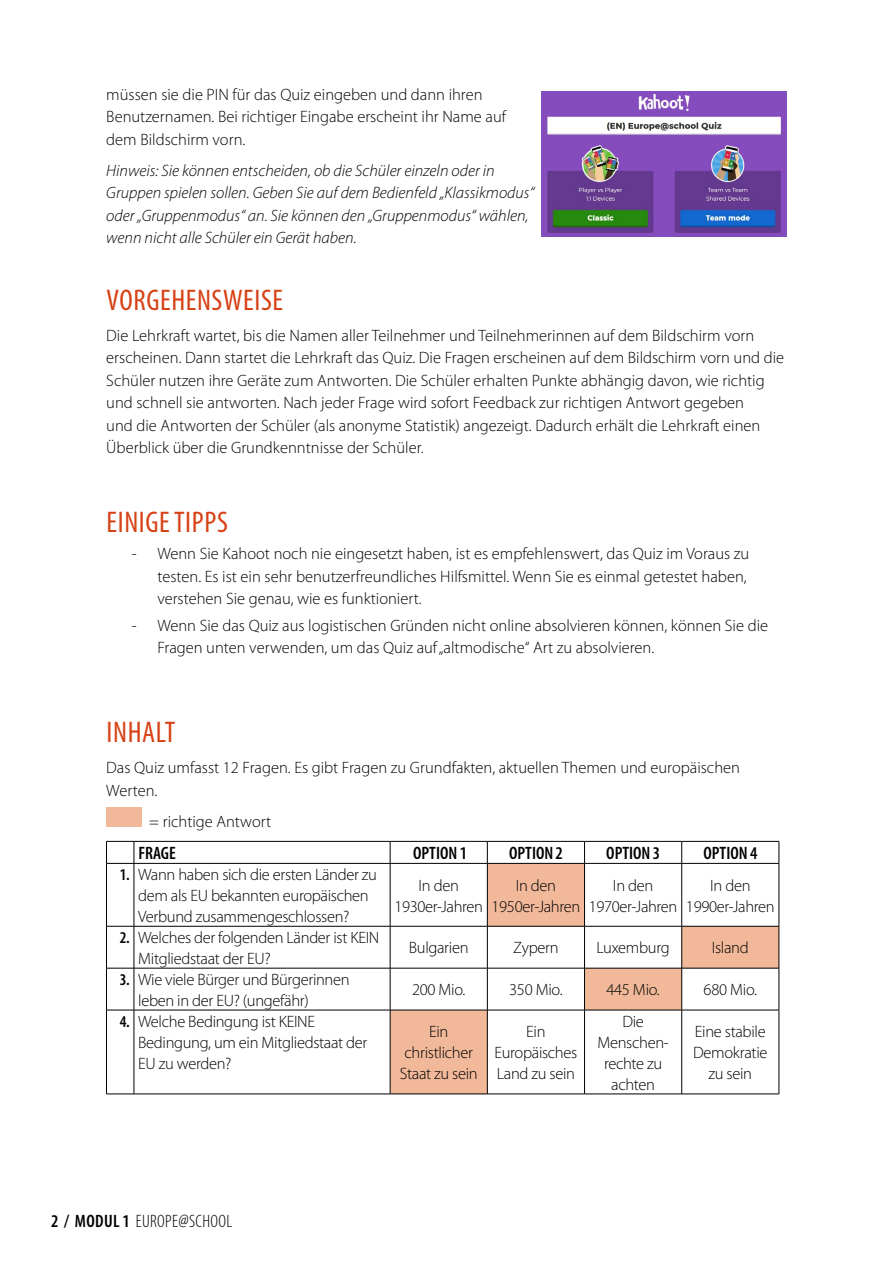
<style>
.page{position:relative;width:893px;height:1263px;background:#fff}
.page>*{position:absolute;margin:0;border:0;box-sizing:border-box;transform-origin:0 0}
.TITEL03{font:condensed 30px "Myriad Pro";letter-spacing:.02em;color:#d74116}
.BODY_11_15{font:600 condensed 18px "Myriad Pro";color:#000}
.t1{font:300 condensed 18px "Myriad Pro";letter-spacing:.02em;color:#000}
.BODY_11_15-2{font:300 16.5px/22.5px "Myriad Pro";color:#000}
.BODY_11_15-3{font:300 16.5px/21px "Myriad Pro";letter-spacing:-.02em;color:#000;text-align:center}
.BODY_12_16_insp1{font:300 16.5px/22.5px "Myriad Pro";color:#000}
.BODY_11_15-4{font:italic 300 16.5px/22.5px "Myriad Pro";color:#000}
.BODY_11_15-5{font:600 condensed 16.5px "Myriad Pro";color:#000}
.s1{font-weight:600}
</style>
<div class="page">
<div style="left:106px;top:807px;width:36px;height:20px;background:#f1b99a"></div>
<svg style="left:391px;top:864px;width:388px;height:230px"></svg>
<hr style="left:134px;top:841px;width:256px;height:1px;background:#000">
<hr style="left:390px;top:841px;width:97px;height:1px;background:#000">
<svg style="left:390px;top:841px;width:1px;height:22px"></svg>
<hr style="left:487px;top:841px;width:97px;height:1px;background:#000">
<svg style="left:487px;top:841px;width:1px;height:22px"></svg>
<hr style="left:584px;top:841px;width:98px;height:1px;background:#000">
<svg style="left:584px;top:841px;width:1px;height:22px"></svg>
<hr style="left:682px;top:841px;width:97px;height:1px;background:#000">
<svg style="left:681px;top:841px;width:1px;height:22px"></svg>
<svg style="left:779px;top:841px;width:1px;height:22px"></svg>
<svg style="left:106px;top:841px;width:29px;height:23px"></svg>
<hr style="left:106px;top:863px;width:1px;height:63px;background:#000">
<hr style="left:134px;top:863px;width:256px;height:1px;background:#000">
<hr style="left:134px;top:863px;width:1px;height:63px;background:#000">
<hr style="left:390px;top:863px;width:97px;height:1px;background:#000">
<hr style="left:390px;top:863px;width:1px;height:63px;background:#000">
<hr style="left:487px;top:863px;width:97px;height:1px;background:#000">
<hr style="left:487px;top:863px;width:1px;height:63px;background:#000">
<hr style="left:584px;top:863px;width:98px;height:1px;background:#000">
<hr style="left:584px;top:863px;width:1px;height:63px;background:#000">
<hr style="left:682px;top:863px;width:97px;height:1px;background:#000">
<hr style="left:681px;top:863px;width:1px;height:63px;background:#000">
<hr style="left:779px;top:863px;width:1px;height:63px;background:#000">
<svg style="left:107px;top:926px;width:27px;height:1px"></svg>
<hr style="left:106px;top:926px;width:1px;height:42px;background:#000">
<hr style="left:134px;top:926px;width:256px;height:1px;background:#000">
<hr style="left:134px;top:926px;width:1px;height:42px;background:#000">
<hr style="left:390px;top:926px;width:97px;height:1px;background:#000">
<hr style="left:390px;top:926px;width:1px;height:42px;background:#000">
<hr style="left:487px;top:926px;width:97px;height:1px;background:#000">
<hr style="left:487px;top:926px;width:1px;height:42px;background:#000">
<hr style="left:584px;top:926px;width:98px;height:1px;background:#000">
<hr style="left:584px;top:926px;width:1px;height:42px;background:#000">
<hr style="left:682px;top:926px;width:97px;height:1px;background:#000">
<hr style="left:681px;top:926px;width:1px;height:42px;background:#000">
<hr style="left:779px;top:926px;width:1px;height:42px;background:#000">
<svg style="left:107px;top:968px;width:27px;height:1px"></svg>
<hr style="left:106px;top:968px;width:1px;height:42px;background:#000">
<hr style="left:134px;top:968px;width:256px;height:1px;background:#000">
<hr style="left:134px;top:968px;width:1px;height:42px;background:#000">
<hr style="left:390px;top:968px;width:97px;height:1px;background:#000">
<hr style="left:390px;top:968px;width:1px;height:42px;background:#000">
<hr style="left:487px;top:968px;width:97px;height:1px;background:#000">
<hr style="left:487px;top:968px;width:1px;height:42px;background:#000">
<hr style="left:584px;top:968px;width:98px;height:1px;background:#000">
<hr style="left:584px;top:968px;width:1px;height:42px;background:#000">
<hr style="left:682px;top:968px;width:97px;height:1px;background:#000">
<hr style="left:681px;top:968px;width:1px;height:42px;background:#000">
<hr style="left:779px;top:968px;width:1px;height:42px;background:#000">
<svg style="left:107px;top:1010px;width:27px;height:1px"></svg>
<hr style="left:106px;top:1010px;width:1px;height:84px;background:#000">
<hr style="left:134px;top:1010px;width:256px;height:1px;background:#000">
<hr style="left:134px;top:1010px;width:1px;height:84px;background:#000">
<hr style="left:390px;top:1010px;width:97px;height:1px;background:#000">
<hr style="left:390px;top:1010px;width:1px;height:84px;background:#000">
<hr style="left:487px;top:1010px;width:97px;height:1px;background:#000">
<hr style="left:487px;top:1010px;width:1px;height:84px;background:#000">
<hr style="left:584px;top:1010px;width:98px;height:1px;background:#000">
<hr style="left:584px;top:1010px;width:1px;height:84px;background:#000">
<hr style="left:682px;top:1010px;width:97px;height:1px;background:#000">
<hr style="left:681px;top:1010px;width:1px;height:84px;background:#000">
<hr style="left:779px;top:1010px;width:1px;height:84px;background:#000">
<svg style="left:106px;top:1094px;width:28px;height:1px"></svg>
<hr style="left:134px;top:1094px;width:256px;height:1px;background:#000">
<hr style="left:390px;top:1094px;width:97px;height:1px;background:#000">
<hr style="left:487px;top:1094px;width:97px;height:1px;background:#000">
<hr style="left:584px;top:1094px;width:98px;height:1px;background:#000">
<hr style="left:682px;top:1094px;width:97px;height:1px;background:#000">
<img style="left:541px;top:91px;width:246px;height:145px">
<p class="BODY_11_15-2" style="left:106px;top:83px;width:401px">müssen sie die PIN für das Quiz eingeben und dann ihren<br>Benutzernamen. Bei richtiger Eingabe erscheint ihr Name auf dem Bildschirm vorn.</p>
<p class="BODY_11_15-4" style="left:106px;top:159px;width:429px">Hinweis: Sie können entscheiden, ob die Schüler einzeln oder in Gruppen spielen sollen. Geben Sie auf dem Bedienfeld „Klassikmodus“ oder „Gruppenmodus“ an. Sie können den „Gruppenmodus“ wählen, wenn nicht alle Schüler ein Gerät haben.</p>
<p class="TITEL03" style="left:107px;top:281px;width:178px">VORGEHENSWEISE</p>
<p class="BODY_11_15-2" style="left:106px;top:324px;width:679px">Die Lehrkraft wartet, bis die Namen aller Teilnehmer und Teilnehmerinnen auf dem Bildschirm vorn erscheinen. Dann startet die Lehrkraft das Quiz. Die Fragen erscheinen auf dem Bildschirm vorn und die Schüler nutzen ihre Geräte zum Antworten. Die Schüler erhalten Punkte abhängig davon, wie richtig und schnell sie antworten. Nach jeder Frage wird sofort Feedback zur richtigen Antwort gegeben<br>und die Antworten der Schüler (als anonyme Statistik) angezeigt. Dadurch erhält die Lehrkraft einen Überblick über die Grundkenntnisse der Schüler.</p>
<p class="TITEL03" style="left:107px;top:504px;width:123px">EINIGE TIPPS</p>
<p class="BODY_12_16_insp1" style="left:157px;top:542px;width:593px;text-indent:-26px">- Wenn Sie Kahoot noch nie eingesetzt haben, ist es empfehlenswert, das Quiz im Voraus zu testen. Es ist ein sehr benutzerfreundliches Hilfsmittel. Wenn Sie es einmal getestet haben, verstehen Sie genau, wie es funktioniert.</p>
<p class="BODY_12_16_insp1" style="left:157px;top:614px;width:612px;text-indent:-26px">- Wenn Sie das Quiz aus logistischen Gründen nicht online absolvieren können, können Sie die<br>Fragen unten verwenden, um das Quiz auf „altmodische“ Art zu absolvieren.</p>
<p class="TITEL03" style="left:107px;top:714px;width:70px">INHALT</p>
<p class="BODY_11_15-2" style="left:106px;top:756px;width:635px">Das Quiz umfasst 12 Fragen. Es gibt Fragen zu Grundfakten, aktuellen Themen und europäischen<br>Werten.</p>
<p class="BODY_11_15-2" style="left:149px;top:810px;width:123px">= richtige Antwort</p>
<p class="BODY_11_15" style="left:138px;top:843px;width:39px">FRAGE</p>
<p class="BODY_11_15" style="left:413px;top:843px;width:55px">OPTION 1</p>
<p class="BODY_11_15" style="left:509px;top:843px;width:55px">OPTION 2</p>
<p class="BODY_11_15" style="left:606px;top:843px;width:55px">OPTION 3</p>
<p class="BODY_11_15" style="left:703px;top:843px;width:55px">OPTION 4</p>
<p class="BODY_11_15-5" style="left:120px;top:865px;width:11px">1.</p>
<p class="BODY_11_15-3" style="left:138px;top:864px;width:240px;text-align:left">Wann haben sich die ersten Länder zu dem als EU bekannten europäischen<br>Verbund zusammengeschlossen?</p>
<p class="BODY_11_15-3" style="left:394px;top:874px;width:90px">In den<br>1930er-Jahren</p>
<p class="BODY_11_15-3" style="left:492px;top:874px;width:90px">In den<br>1950er-Jahren</p>
<p class="BODY_11_15-3" style="left:589px;top:874px;width:90px">In den<br>1970er-Jahren</p>
<p class="BODY_11_15-3" style="left:686px;top:874px;width:90px">In den<br>1990er-Jahren</p>
<p class="BODY_11_15-5" style="left:120px;top:928px;width:11px">2.</p>
<p class="BODY_11_15-3" style="left:138px;top:927px;width:243px;text-align:left">Welches der folgenden Länder ist KEIN<br>Mitgliedstaat der EU?</p>
<p class="BODY_11_15-3" style="left:409px;top:937px;width:61px">Bulgarien</p>
<p class="BODY_11_15-2" style="left:513px;top:936px;width:47px">Zypern</p>
<p class="BODY_11_15-3" style="left:596px;top:937px;width:75px">Luxemburg</p>
<p class="BODY_11_15-2" style="left:712px;top:936px;width:38px">Island</p>
<p class="BODY_11_15-5" style="left:120px;top:970px;width:11px">3.</p>
<p class="BODY_11_15-3" style="left:138px;top:969px;width:213px;text-align:left">Wie viele Bürger und Bürgerinnen leben in der EU? (ungefähr)</p>
<p class="BODY_11_15-2" style="left:412px;top:978px;width:55px">200 Mio.</p>
<p class="BODY_11_15-2" style="left:509px;top:978px;width:55px">350 Mio.</p>
<p class="BODY_11_15-2" style="left:606px;top:978px;width:55px">445 Mio.</p>
<p class="BODY_11_15-2" style="left:704px;top:978px;width:55px">680 Mio.</p>
<p class="BODY_11_15-5" style="left:120px;top:1012px;width:11px">4.</p>
<p class="BODY_11_15-3" style="left:138px;top:1010px;width:231px;text-align:left">Welche Bedingung ist KEINE<br>Bedingung, um ein Mitgliedstaat der<br>EU zu werden?</p>
<p class="BODY_11_15-3" style="left:400px;top:1021px;width:79px">Ein christlicher<br>Staat zu sein</p>
<p class="BODY_11_15-3" style="left:495px;top:1021px;width:84px">Ein<br>Europäisches<br>Land zu sein</p>
<p class="BODY_11_15-3" style="left:597px;top:1010px;width:73px">Die<br>Menschen&shy;rechte zu achten</p>
<p class="BODY_11_15-3" style="left:693px;top:1021px;width:76px">Eine stabile<br>Demokratie zu sein</p>
<p class="t1" style="left:51px;top:1211px;width:183px"><span class="s1">2 / MODUL 1</span> EUROPE@SCHOOL</p>
</div>
